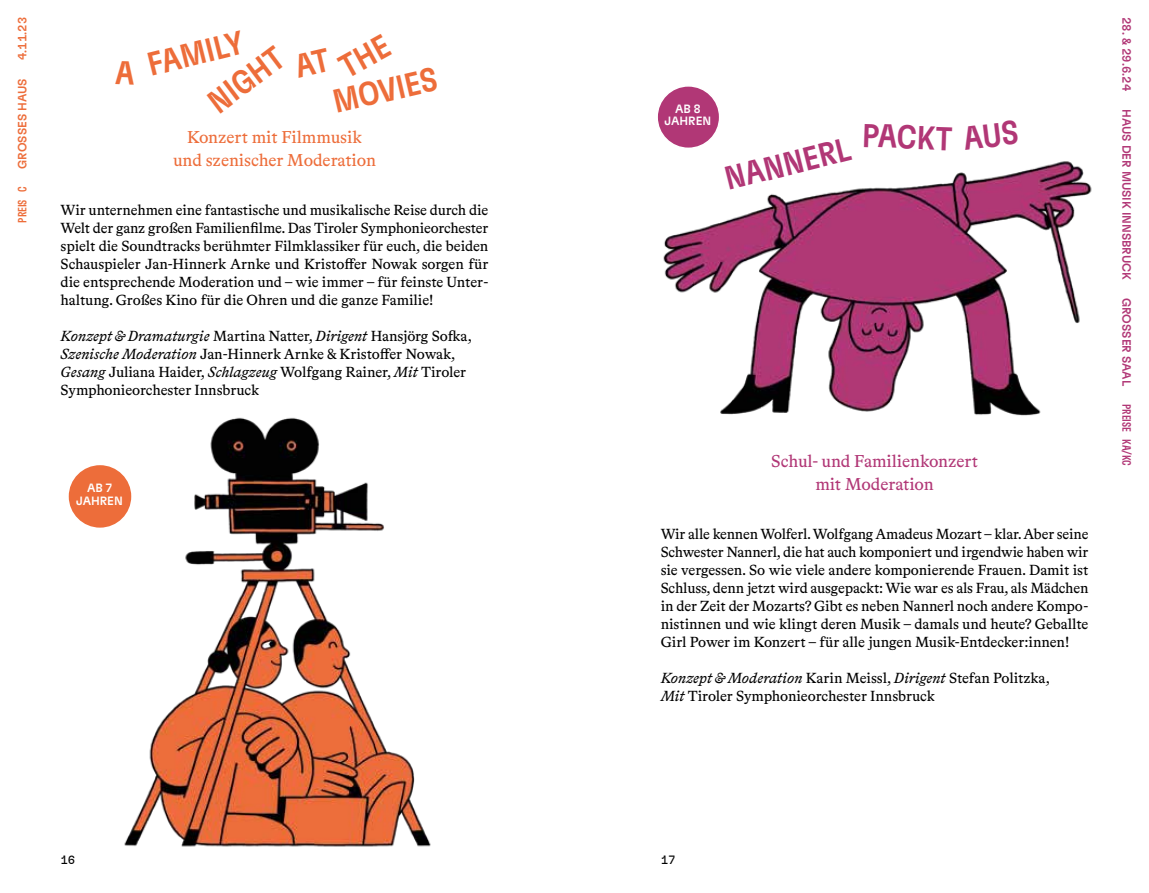
<style>
.page{position:relative;width:1149px;height:893px;background:#fff}
.page>*{position:absolute;margin:0;border:0;box-sizing:border-box;transform-origin:0 0}
.t1{font:500 condensed 33px "GT Flexa";color:#ed6d3a}
.t2{font:500 condensed 33px "GT Flexa";color:#b13776}
.t3{font:17.25px/22.5px "Bradford LL";color:#ed6d3a;text-align:center}
.t4{font:17.25px/22.5px "Bradford LL";color:#b13776;text-align:center}
.t5{font:14.7px/18px "Bradford LL";color:#000;text-align:justify}
.t6{font:500 12px "GT Flexa";color:#b13776}
.t7{font:500 12px "GT Flexa";color:#ed6d3a}
.t8{font:500 12px/12.8px "GT Flexa";color:#fff;text-align:center}
.t9{font:12px "GT Flexa Cm Md";color:#b13776}
.t10{font:12px "GT Flexa Cm Md";color:#ed6d3a}
.t11{font:12px "GT Flexa VF";color:#000}
.s1{font-style:italic}
</style>
<div class="page">
<img style="left:663px;top:129px;width:429px;height:287px">
<img style="left:90px;top:417px;width:341px;height:430px">
<div style="left:69px;top:465px;width:62px;height:63px;background:#ed6d3a;border-radius:50%"></div>
<div style="left:657px;top:86px;width:62px;height:62px;background:#b13776;border-radius:50%"></div>
<div style="left:656px;top:85px;width:64px;height:64px;border:2px solid #fff;border-radius:50%"></div>
<svg style="left:962px;top:129px;width:56px;height:21px"></svg>
<p class="t7" style="left:15px;top:60px;width:45px;rotate:-90deg">4.11.23</p>
<p class="t6" style="left:1133px;top:17px;width:76px;rotate:90deg">28. &amp; 29.6.24</p>
<p class="t6" style="left:1133px;top:109px;width:172px;rotate:90deg">HAUS DER MUSIK INNSBRUCK</p>
<p class="t6" style="left:1133px;top:298px;width:90px;rotate:90deg">GROSSER SAAL</p>
<p class="t9" style="left:1133px;top:404px;width:63px;rotate:90deg">PREISE KA/KC</p>
<p class="t8" style="left:76px;top:481px;width:48px">AB 7<br>JAHREN</p>
<h1 class="t1" style="left:143px;top:46px;width:99px;rotate:-14deg">FAMILY</h1>
<h1 class="t1" style="left:200px;top:89px;width:88px;rotate:-37deg">NIGHT</h1>
<h1 class="t1" style="left:329px;top:82px;width:108px;rotate:-13deg">MOVIES</h1>
<p class="t7" style="left:15px;top:169px;width:92px;rotate:-90deg">GROSSES HAUS</p>
<p class="t8" style="left:664px;top:102px;width:48px">AB 8<br>JAHREN</p>
<h1 class="t2" style="left:862px;top:115px;width:92px;rotate:2deg">PACKT</h1>
<p class="t3" style="left:173px;top:125px;width:204px">Konzert mit Filmmusik und szenischer Moderation</p>
<h1 class="t2" style="left:720px;top:160px;width:130px;rotate:-14deg">NANNERL</h1>
<p class="t10" style="left:15px;top:223px;width:37px;rotate:-90deg">PREIS C</p>
<p class="t5" style="left:61px;top:200px;width:429px">Wir unternehmen eine fantastische und musikalische Reise durch die Welt der ganz großen Familienfilme. Das Tiroler Symphonieorchester spielt die Soundtracks berühmter Filmklassiker für euch, die beiden Schauspieler Jan-Hinnerk Arnke und Kristoffer Nowak sorgen für die entsprechende Moderation und – wie immer – für feinste Unter&shy;haltung. Großes Kino für die Ohren und die ganze Familie!</p>
<p class="t5" style="left:61px;top:326px;width:412px;text-align:left"><span class="s1">Konzept &amp; Dramaturgie</span> Martina Natter, <span class="s1">Dirigent</span> Hansjörg Sofka, <span class="s1">Szenische Moderation</span> Jan-Hinnerk Arnke &amp; Kristoffer Nowak, <span class="s1">Gesang</span> Juliana Haider, <span class="s1">Schlagzeug</span> Wolfgang Rainer, <span class="s1">Mit</span> Tiroler Symphonieorchester Innsbruck</p>
<p class="t4" style="left:771px;top:449px;width:208px">Schul- und Familienkonzert mit Moderation</p>
<p class="t5" style="left:660px;top:524px;width:429px">Wir alle kennen Wolferl. Wolfgang Amadeus Mozart – klar. Aber seine Schwester Nannerl, die hat auch komponiert und irgendwie haben wir sie vergessen. So wie viele andere komponierende Frauen. Damit ist Schluss, denn jetzt wird ausgepackt: Wie war es als Frau, als Mädchen in der Zeit der Mozarts? Gibt es neben Nannerl noch andere Kompo&shy;nistinnen und wie klingt deren Musik – damals und heute? Geballte Girl Power im Konzert – für alle jungen Musik-Entdecker:innen!</p>
<p class="t5" style="left:660px;top:668px;width:390px"><span class="s1">Konzept &amp; Moderation</span> Karin Meissl, <span class="s1">Dirigent</span> Stefan Politzka,<br><span class="s1">Mit</span> Tiroler Symphonieorchester Innsbruck</p>
<p class="t11" style="left:60px;top:853px;width:16px">16</p>
<p class="t11" style="left:660px;top:853px;width:16px">17</p>
</div>
